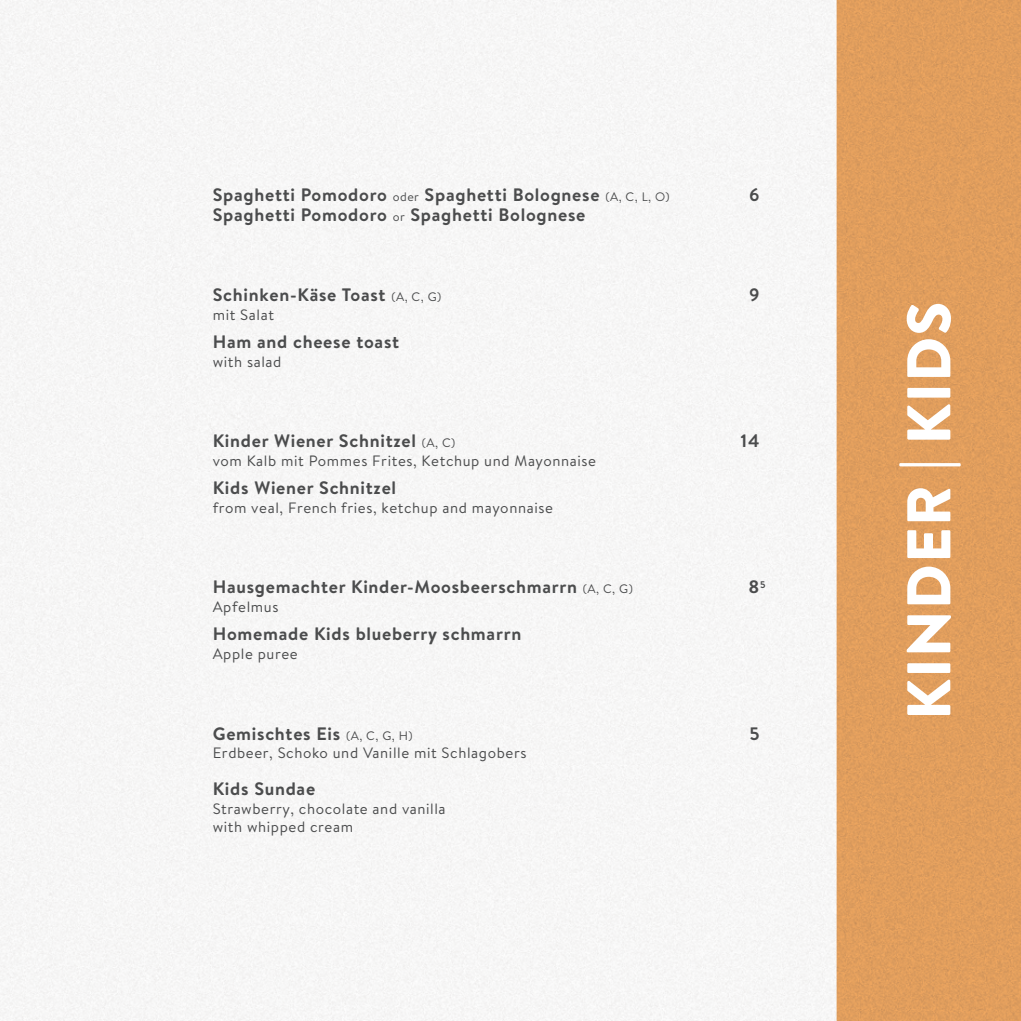
<style>
.page{position:relative;width:1021px;height:1021px;background:#fff}
.page>*{position:absolute;margin:0;border:0;box-sizing:border-box;transform-origin:0 0}
.t1{font:900 61.5px "Brandon Text";letter-spacing:.02em;color:#fff}
.t2{font:700 18px "Brandon Text";letter-spacing:.04em;color:#4b4c4d}
.t3{font:15px/18.8px "Brandon Text";letter-spacing:.04em;color:#4b4c4d}
.s1{font-weight:400;font-size:12.3px}
</style>
<div class="page">
<img style="left:836px;top:0;width:184px;height:1020px">
<p class="t2" style="left:213px;top:182px;width:458px">Spaghetti Pomodoro <span class="s1">oder</span> Spaghetti Bolognese <span class="s1">(A, C, L, O)</span></p>
<p class="t2" style="left:749px;top:182px;width:12px">6</p>
<p class="t2" style="left:213px;top:202px;width:374px">Spaghetti Pomodoro <span class="s1">or</span> Spaghetti Bolognese</p>
<p class="t2" style="left:213px;top:282px;width:230px">Schinken-Käse Toast <span class="s1">(A, C, G)</span></p>
<p class="t2" style="left:749px;top:282px;width:12px">9</p>
<p class="t3" style="left:213px;top:305px;width:63px">mit Salat</p>
<p class="t2" style="left:213px;top:329px;width:188px">Ham and cheese toast</p>
<p class="t3" style="left:213px;top:352px;width:70px">with salad</p>
<p class="t2" style="left:213px;top:428px;width:244px">Kinder Wiener Schnitzel <span class="s1">(A, C)</span></p>
<p class="t2" style="left:740px;top:428px;width:20px">14</p>
<p class="t3" style="left:213px;top:451px;width:385px">vom Kalb mit Pommes Frites, Ketchup und Mayonnaise</p>
<p class="t2" style="left:213px;top:475px;width:185px">Kids Wiener Schnitzel</p>
<p class="t3" style="left:213px;top:498px;width:342px">from veal, French fries, ketchup and mayonnaise</p>
<p class="t2" style="left:213px;top:574px;width:421px">Hausgemachter Kinder-Moosbeerschmarrn <span class="s1">(A, C, G)</span></p>
<p class="t2" style="left:748px;top:574px;width:19px">8<sup>5</sup></p>
<p class="t3" style="left:213px;top:597px;width:67px">Apfelmus</p>
<p class="t2" style="left:213px;top:621px;width:310px">Homemade Kids blueberry schmarrn</p>
<p class="t3" style="left:213px;top:644px;width:87px">Apple puree</p>
<p class="t2" style="left:213px;top:720px;width:201px">Gemischtes Eis <span class="s1">(A, C, G, H)</span></p>
<p class="t2" style="left:749px;top:720px;width:12px">5</p>
<p class="t3" style="left:213px;top:743px;width:315px">Erdbeer, Schoko und Vanille mit Schlagobers</p>
<p class="t2" style="left:213px;top:776px;width:104px">Kids Sundae</p>
<p class="t3" style="left:213px;top:798px;width:234px">Strawberry, chocolate and vanilla with whipped cream</p>
<h1 class="t1" style="left:885px;top:720px;width:420px;rotate:-90deg">KINDER | KIDS</h1>
</div>
